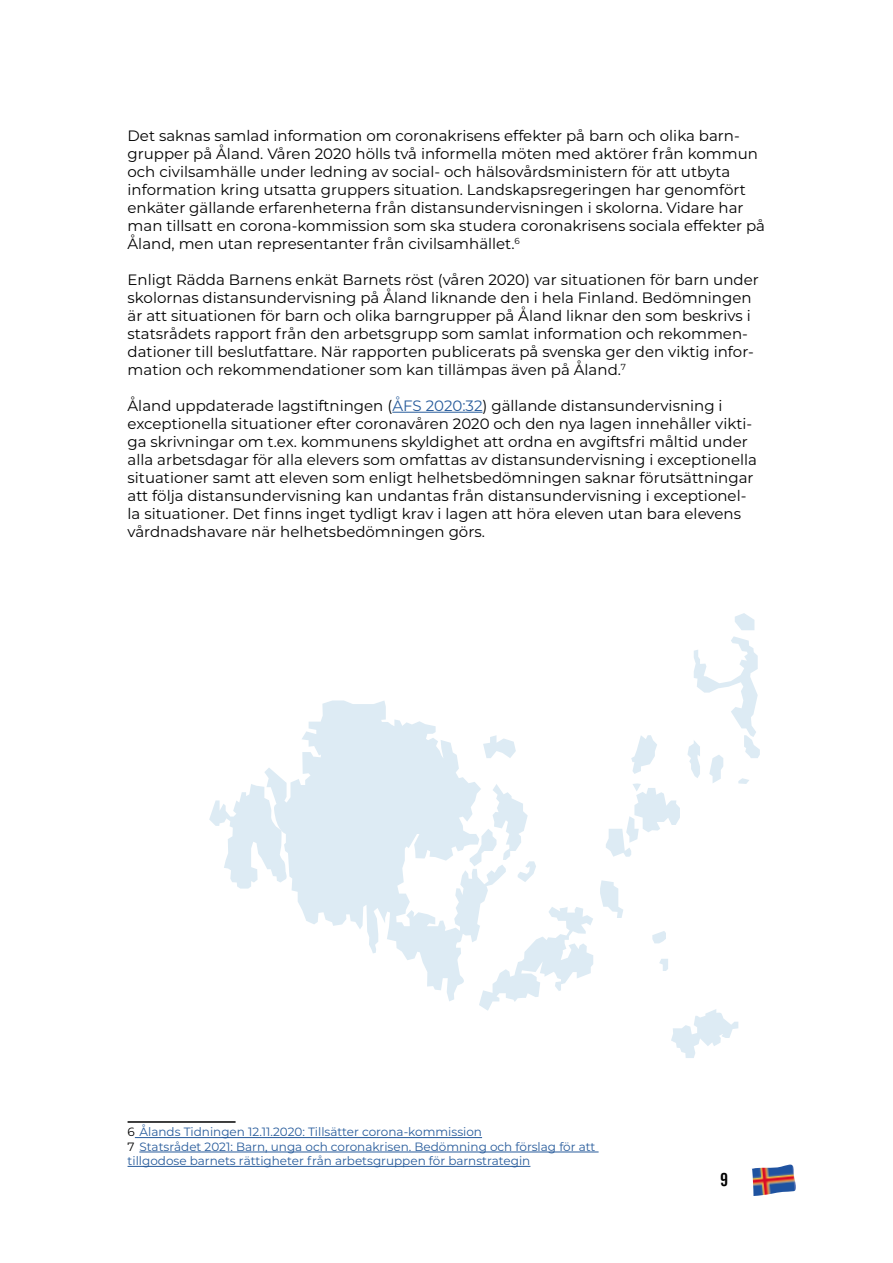
<style>
.page{position:relative;width:893px;height:1263px;background:#fff}
.page>*{position:absolute;margin:0;border:0;box-sizing:border-box;transform-origin:0 0}
.t1{font:18px "Trade Gothic LT Bold Cond Twenty";color:#000}
.t2{font:15px/18px "Montserrat";color:#000}
.t3{font:12px/14.4px "Montserrat";color:#275b9b}
.s1{color:#275b9b}
.s2{color:#000}
</style>
<div class="page">
<img style="left:752px;top:1164px;width:44px;height:32px">
<hr style="left:392px;top:412px;width:90px;height:1px;background:#275b9b">
<hr style="left:128px;top:1121px;width:108px;height:2px;background:#000">
<hr style="left:135px;top:1137px;width:347px;height:1px;background:#275b9b">
<hr style="left:139px;top:1152px;width:460px;height:1px;background:#275b9b">
<hr style="left:128px;top:1166px;width:402px;height:1px;background:#275b9b">
<svg style="left:264px;top:700px;width:231px;height:301px"></svg>
<svg style="left:209px;top:784px;width:79px;height:104px"></svg>
<svg style="left:479px;top:906px;width:114px;height:105px"></svg>
<svg style="left:600px;top:880px;width:23px;height:38px"></svg>
<svg style="left:483px;top:735px;width:33px;height:23px"></svg>
<svg style="left:606px;top:783px;width:74px;height:74px"></svg>
<svg style="left:631px;top:735px;width:26px;height:39px"></svg>
<svg style="left:470px;top:784px;width:66px;height:98px"></svg>
<svg style="left:687px;top:636px;width:73px;height:148px"></svg>
<svg style="left:735px;top:613px;width:19px;height:17px"></svg>
<svg style="left:652px;top:931px;width:14px;height:12px"></svg>
<svg style="left:659px;top:959px;width:9px;height:12px"></svg>
<svg style="left:671px;top:1009px;width:67px;height:49px"></svg>
<div style="left:373px;top:781px;width:36px;height:79px;background:#ddebf4"></div>
<div style="left:307px;top:727px;width:58px;height:124px;background:#ddebf4"></div>
<p class="t2" style="left:128px;top:126px;width:639px">Det saknas samlad information om coronakrisens effekter på barn och olika barn&shy;grupper på Åland. Våren 2020 hölls två informella möten med aktörer från kommun och civilsamhälle under ledning av social- och hälsovårdsministern för att utbyta information kring utsatta gruppers situation. Landskapsregeringen har genomfört enkäter gällande erfarenheterna från distansundervisningen i skolorna. Vidare har man tillsatt en corona-kommission som ska studera coronakrisens sociala effekter på Åland, men utan representanter från civilsamhället.<sup>6</sup></p>
<p class="t2" style="left:128px;top:270px;width:633px">Enligt Rädda Barnens enkät Barnets röst (våren 2020) var situationen för barn under skolornas distansundervisning på Åland liknande den i hela Finland. Bedömningen är att situationen för barn och olika barngrupper på Åland liknar den som beskrivs i statsrådets rapport från den arbetsgrupp som samlat information och rekommen&shy;dationer till beslutfattare. När rapporten publicerats på svenska ger den viktig infor&shy;mation och rekommendationer som kan tillämpas även på Åland.<sup>7</sup></p>
<p class="t2" style="left:128px;top:396px;width:631px">Åland uppdaterade lagstiftningen (<span class="s1">ÅFS 2020:32</span>) gällande distansundervisning i exceptionella situationer efter coronavåren 2020 och den nya lagen innehåller vikti&shy;ga skrivningar om t.ex. kommunens skyldighet att ordna en avgiftsfri måltid under alla arbetsdagar för alla elevers som omfattas av distansundervisning i exceptionella situationer samt att eleven som enligt helhetsbedömningen saknar förutsättningar att följa distansundervisning kan undantas från distansundervisning i exceptionel&shy;la situationer. Det finns inget tydligt krav i lagen att höra eleven utan bara elevens vårdnadshavare när helhetsbedömningen görs.</p>
<p class="t3" style="left:128px;top:1124px;width:469px"><span class="s2">6</span> Ålands Tidningen 12.11.2020: Tillsätter corona-kommission<br><span class="s2">7</span> Statsrådet 2021: Barn, unga och coronakrisen. Bedömning och förslag för att tillgodose barnets rättigheter från arbetsgruppen för barnstrategin</p>
<p class="t1" style="left:720px;top:1168px;width:9px">9</p>
</div>
